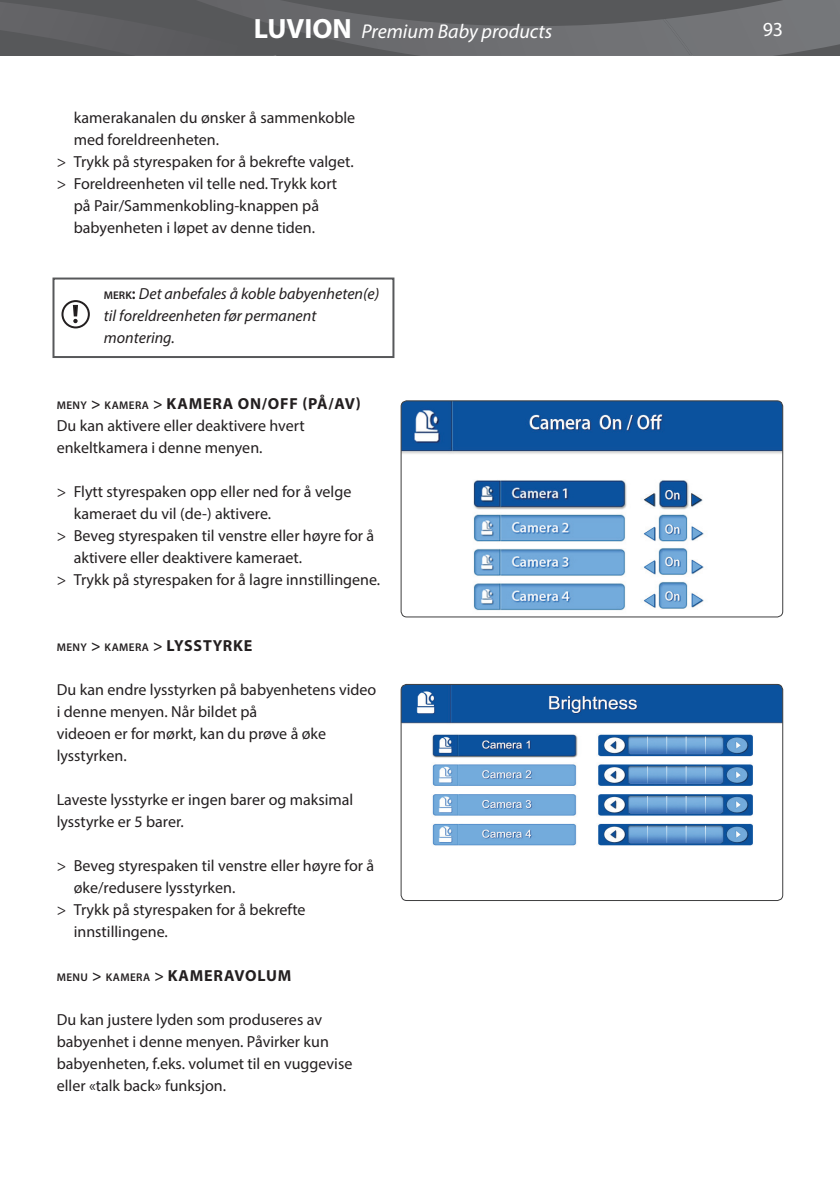
<style>
.page{position:relative;width:840px;height:1191px;background:#fff}
.page>*{position:absolute;margin:0;border:0;box-sizing:border-box;transform-origin:0 0}
.t1{font:italic 20px "Myriad Pro";color:#fff}
.t2{font:20px "Myriad Pro";color:#fff}
.t3{font:16px/22px "Myriad Pro";color:#231f20}
.t4{font:italic 16px/22px "Myriad Pro";color:#231f20}
.t5{font:700 16px "Myriad Pro";letter-spacing:.05em;color:#231f20}
.t6{font:600 11.2px "Myriad Pro";letter-spacing:.035em;color:#231f20}
.s1{font-weight:700;font-style:normal;font-size:28px}
.s2{font-weight:600;font-style:normal;font-size:11.2px}
.s3{font-weight:600;font-style:normal}
.s4{font-weight:600;font-size:11.2px}
.s5{font-weight:600}
.s6{font-weight:700}
.s7{font-size:16px}
.s8{font-weight:700;font-size:16px}
</style>
<div class="page">
<svg style="left:0;top:0;width:839px;height:56px;background:#626366"></svg>
<img style="left:662px;top:19px;width:30px;height:37px">
<svg style="left:62px;top:301px;width:27px;height:26px"></svg>
<div style="left:61px;top:300px;width:29px;height:28px;border:2px solid #231f20;border-radius:50%"></div>
<svg style="left:72px;top:304px;width:7px;height:19px"></svg>
<div style="left:52px;top:277px;width:342px;height:81px;border:2px solid #57585a"></div>
<img style="left:402px;top:684px;width:380px;height:162px">
<div style="left:400px;top:684px;width:382px;height:217px;border:1px solid #3e3e3f;border-radius:6px"></div>
<img style="left:402px;top:401px;width:380px;height:216px">
<div style="left:400px;top:400px;width:382px;height:217px;border:1px solid #3e3e3f;border-radius:6px"></div>
<p class="t1" style="left:254px;top:19px;width:299px"><span class="s1">LUVION</span> Premium Baby products</p>
<p class="t2" style="left:762px;top:17px;width:22px">93</p>
<p class="t3" style="left:74px;top:106px;width:283px">kamerakanalen du ønsker å sammenkoble</p>
<p class="t3" style="left:74px;top:128px;width:147px">med foreldreenheten.</p>
<p class="t3" style="left:57px;top:150px;width:298px">&gt; Trykk på styrespaken for å bekrefte valget.</p>
<p class="t3" style="left:57px;top:172px;width:282px">&gt; Foreldreenheten vil telle ned. Trykk kort</p>
<p class="t3" style="left:74px;top:194px;width:247px">på Pair/Sammenkobling-knappen på</p>
<p class="t3" style="left:74px;top:216px;width:243px">babyenheten i løpet av denne tiden.</p>
<p class="t4" style="left:104px;top:282px;width:277px"><span class="s2">MERK</span><span class="s3">:</span> Det anbefales å koble babyenheten(e) til foreldreenheten før permanent montering.</p>
<p class="t3" style="left:57px;top:392px;width:305px"><span class="s4">MENY</span> <span class="s5">&gt;</span> <span class="s4">KAMERA</span> <span class="s5">&gt;</span> <span class="s6">KAMERA ON/OFF (PÅ/AV)<br></span>Du kan aktivere eller deaktivere hvert enkeltkamera i denne menyen.</p>
<p class="t3" style="left:57px;top:480px;width:296px">&gt; Flytt styrespaken opp eller ned for å velge</p>
<p class="t3" style="left:74px;top:502px;width:199px">kameraet du vil (de-) aktivere.</p>
<p class="t3" style="left:57px;top:524px;width:319px">&gt; Beveg styrespaken til venstre eller høyre for å</p>
<p class="t3" style="left:74px;top:546px;width:230px">aktivere eller deaktivere kameraet.</p>
<p class="t3" style="left:57px;top:568px;width:325px">&gt; Trykk på styrespaken for å lagre innstillingene.</p>
<p class="t6" style="left:57px;top:640px;width:197px">MENY <span class="s7">&gt;</span> KAMERA <span class="s7">&gt;</span> <span class="s8">LYSSTYRKE</span></p>
<p class="t3" style="left:57px;top:678px;width:321px">Du kan endre lysstyrken på babyenhetens video i denne menyen. Når bildet på<br>videoen er for mørkt, kan du prøve å øke lysstyrken.</p>
<p class="t3" style="left:57px;top:788px;width:298px">Laveste lysstyrke er ingen barer og maksimal lysstyrke er 5 barer.</p>
<p class="t3" style="left:57px;top:854px;width:319px">&gt; Beveg styrespaken til venstre eller høyre for å</p>
<p class="t3" style="left:74px;top:876px;width:163px">øke/redusere lysstyrken.</p>
<p class="t3" style="left:57px;top:898px;width:250px">&gt; Trykk på styrespaken for å bekrefte</p>
<p class="t3" style="left:74px;top:920px;width:96px">innstillingene.</p>
<p class="t5" style="left:57px;top:965px;width:236px"><span class="s4">MENU</span> <span class="s5">&gt;</span> <span class="s4">KAMERA</span> <span class="s5">&gt;</span> KAMERAVOLUM</p>
<p class="t3" style="left:57px;top:1008px;width:297px">Du kan justere lyden som produseres av babyenhet i denne menyen. Påvirker kun babyenheten, f.eks. volumet til en vuggevise eller «talk back» funksjon.</p>
</div>
